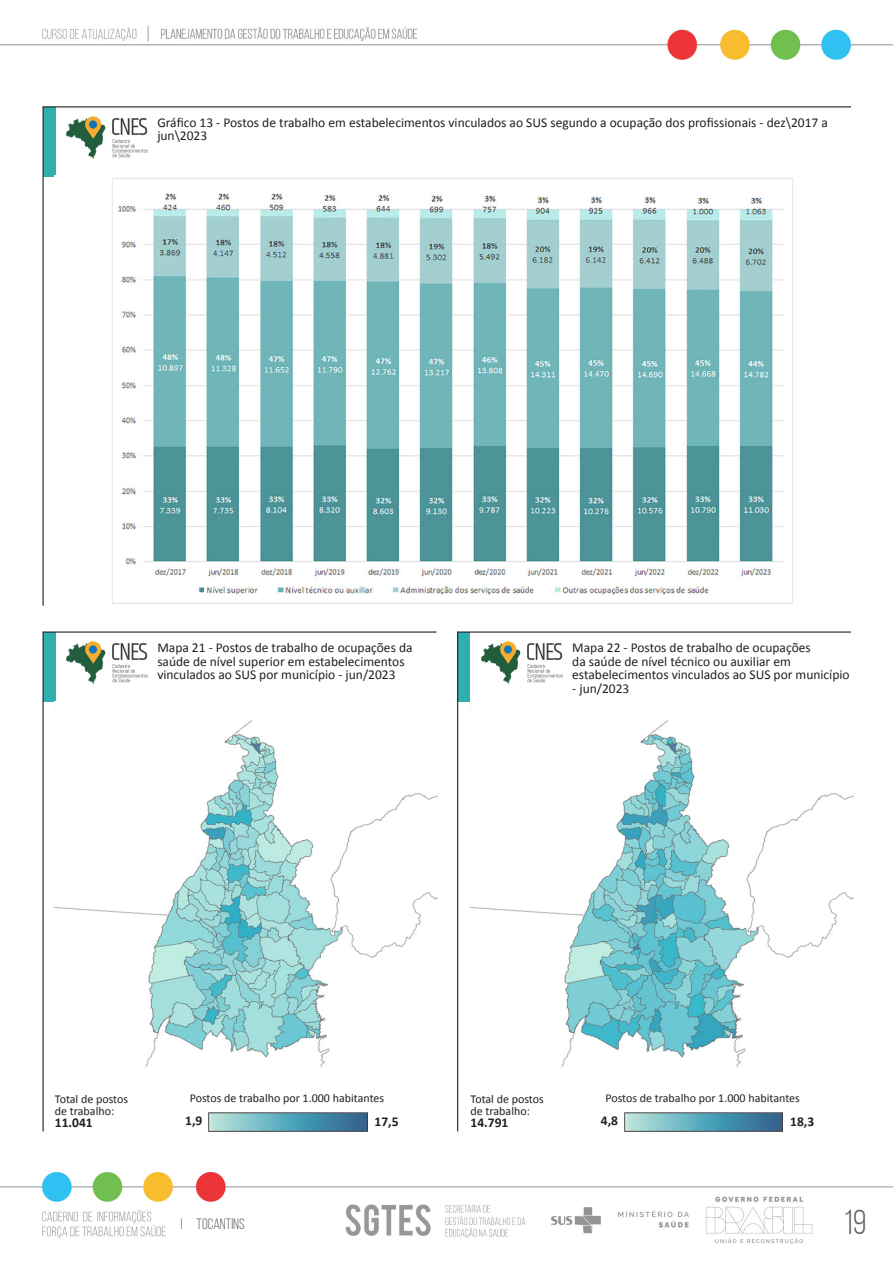
<style>
.page{position:relative;width:893px;height:1263px;background:#fff}
.page>*{position:absolute;margin:0;border:0;box-sizing:border-box;transform-origin:0 0}
.t1{font:34.5px "Bebas Neue";color:#636363}
.t2{font:15px "Bebas Neue";color:#636363}
.t3{font:13.5px/13.5px "Calibri";color:#231f20}
.t4{font:700 13.5px "Calibri";color:#231f20}
.t5{font:12px/12px "Calibri";color:#231f20}
</style>
<div class="page">
<img style="left:0;top:26px;width:893px;height:33px">
<img style="left:0;top:1172px;width:893px;height:73px">
<div style="left:43px;top:107px;width:12px;height:69px;background:#30afb1"></div>
<img style="left:66px;top:117px;width:82px;height:41px">
<hr style="left:43px;top:106px;width:808px;height:1px;background:#231f20">
<hr style="left:43px;top:106px;width:1px;height:500px;background:#231f20">
<div style="left:43px;top:632px;width:12px;height:69px;background:#30afb1"></div>
<img style="left:66px;top:642px;width:82px;height:41px">
<hr style="left:43px;top:631px;width:393px;height:2px;background:#231f20">
<hr style="left:43px;top:631px;width:1px;height:500px;background:#231f20">
<div style="left:458px;top:632px;width:12px;height:69px;background:#30afb1"></div>
<img style="left:481px;top:642px;width:81px;height:41px">
<hr style="left:458px;top:631px;width:393px;height:2px;background:#231f20">
<hr style="left:457px;top:631px;width:1px;height:500px;background:#231f20">
<img style="left:55px;top:720px;width:383px;height:347px">
<img style="left:471px;top:720px;width:382px;height:347px">
<img style="left:209px;top:1112px;width:158px;height:19px">
<img style="left:625px;top:1112px;width:158px;height:19px">
<img style="left:112px;top:178px;width:681px;height:426px">
<p class="t3" style="left:157px;top:115px;width:672px">Gráfico 13 - Postos de trabalho em estabelecimentos vinculados ao SUS segundo a ocupação dos profissionais - dez\2017 a jun\2023</p>
<p class="t3" style="left:157px;top:641px;width:257px">Mapa 21 - Postos de trabalho de ocupações da saúde de nível superior em estabelecimentos vinculados ao SUS por município - jun/2023</p>
<p class="t3" style="left:572px;top:641px;width:279px">Mapa 22 - Postos de trabalho de ocupações<br>da saúde de nível técnico ou auxiliar em estabelecimentos vinculados ao SUS por município</p>
<p class="t3" style="left:572px;top:681px;width:59px">- jun/2023</p>
<p class="t5" style="left:190px;top:1092px;width:196px">Postos de trabalho por 1.000 habitantes</p>
<p class="t4" style="left:185px;top:1111px;width:19px">1,9</p>
<p class="t5" style="left:605px;top:1092px;width:196px">Postos de trabalho por 1.000 habitantes</p>
<p class="t4" style="left:601px;top:1111px;width:19px">4,8</p>
<p class="t5" style="left:55px;top:1092px;width:75px">Total de postos de trabalho:</p>
<p class="t4" style="left:55px;top:1113px;width:39px">11.041</p>
<p class="t4" style="left:790px;top:1112px;width:26px">18,3</p>
<p class="t5" style="left:471px;top:1092px;width:75px">Total de postos de trabalho:</p>
<p class="t4" style="left:471px;top:1113px;width:39px">14.791</p>
<p class="t4" style="left:374px;top:1112px;width:26px">17,5</p>
<p class="t2" style="left:181px;top:1216px;width:65px">I TOCANTINS</p>
<h1 class="t1" style="left:843px;top:1204px;width:24px">19</h1>
</div>
